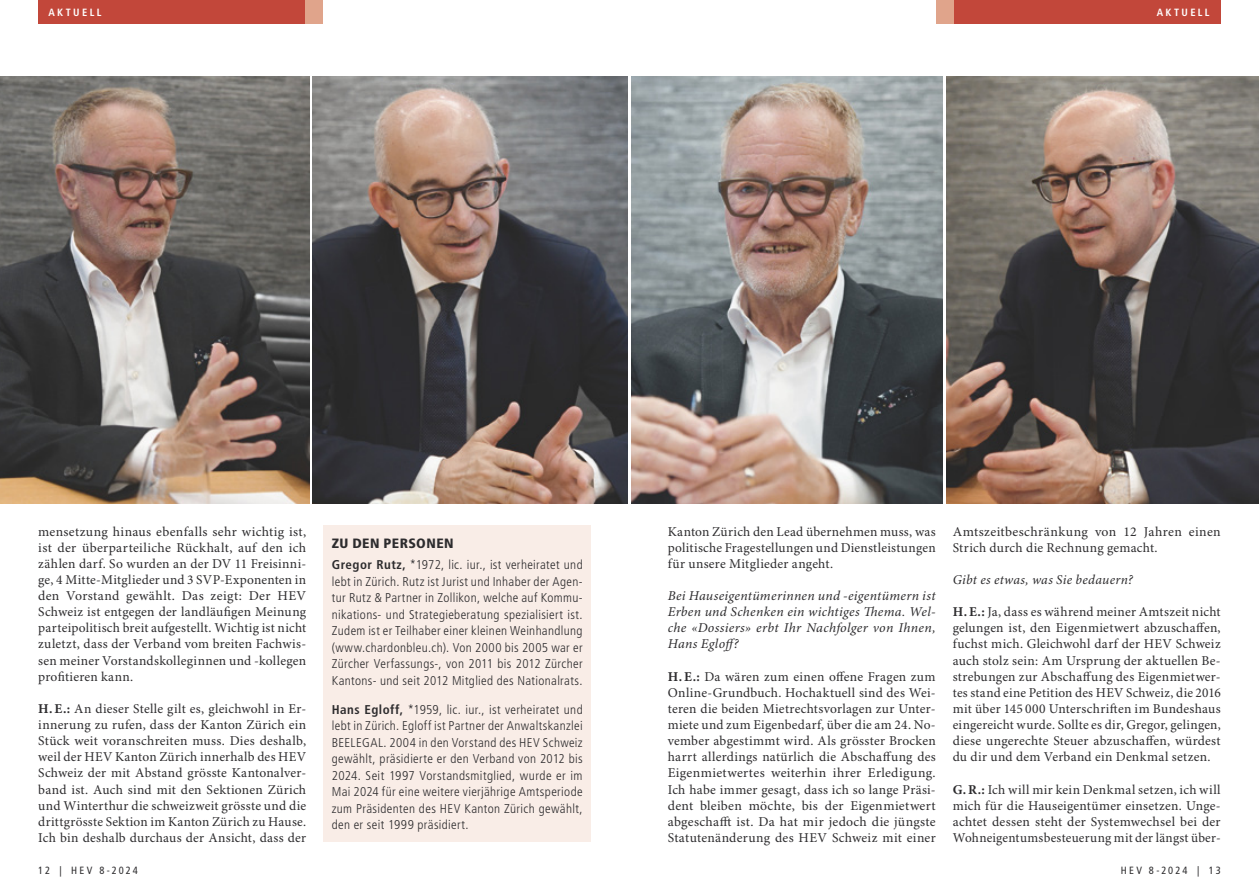
<style>
.page{position:relative;width:1259px;height:893px;background:#fff}
.page>*{position:absolute;margin:0;border:0;box-sizing:border-box;transform-origin:0 0}
.t1{font:13.5px/16.2px "Minion Pro";letter-spacing:.02em;color:#2d2c2e;text-align:justify}
.t2{font:italic 13.5px/16.2px "Minion Pro";letter-spacing:.02em;color:#2d2c2e;text-align:justify}
.t3{font:900 condensed 13.5px "Frutiger LT Std";letter-spacing:.03em;color:#2d2c2e;scale:1.05 1}
.t4{font:300 condensed 12.75px/16.5px "Frutiger LT Std";letter-spacing:.025em;color:#2d2c2e;text-align:justify}
.t5{font:condensed 10.5px "Frutiger LT";letter-spacing:.2em;color:#2d2c2e}
.t6{font:700 condensed 10.5px "Frutiger LT";letter-spacing:.225em;color:#fff}
.s1{font-weight:700}
</style>
<div class="page">
<div style="left:953px;top:0;width:267px;height:23px;background:#c2473a"></div>
<div style="left:936px;top:0;width:17px;height:23px;background:#e0a48b"></div>
<img style="left:631px;top:77px;width:311px;height:426px">
<img style="left:946px;top:77px;width:313px;height:426px">
<div style="left:38px;top:0;width:267px;height:23px;background:#c2473a"></div>
<div style="left:305px;top:0;width:17px;height:23px;background:#e0a48b"></div>
<img style="left:313px;top:77px;width:315px;height:426px">
<div style="left:323px;top:526px;width:268px;height:316px;background:#f9ede7"></div>
<img style="left:0;top:77px;width:309px;height:426px">
<p class="t6" style="left:48px;top:6px;width:39px">RECHT</p>
<p class="t6" style="left:48px;top:6px;width:54px">AKTUELL</p>
<p class="t6" style="left:1172px;top:6px;width:39px">RECHT</p>
<p class="t6" style="left:1156px;top:6px;width:54px">AKTUELL</p>
<p class="t1" style="left:38px;top:524px;width:269px">mensetzung hinaus ebenfalls sehr wichtig ist, ist der überparteiliche Rückhalt, auf den ich zählen darf. So wurden an der DV 11 Freisinni&shy;ge, 4 Mitte-Mitglieder und 3 SVP-Exponenten in den Vorstand gewählt. Das zeigt: Der HEV Schweiz ist entgegen der landläufigen Meinung parteipolitisch breit aufgestellt. Wichtig ist nicht zuletzt, dass der Verband vom breiten Fachwis&shy;sen meiner Vorstandskolleginnen und -kollegen profitieren kann.</p>
<p class="t1" style="left:38px;top:701px;width:269px"><span class="s1">H.E.:</span> An dieser Stelle gilt es, gleichwohl in Er&shy;innerung zu rufen, dass der Kanton Zürich ein Stück weit voranschreiten muss. Dies deshalb, weil der HEV Kanton Zürich innerhalb des HEV Schweiz der mit Abstand grösste Kantonalver&shy;band ist. Auch sind mit den Sektionen Zürich und Winterthur die schweizweit grösste und die drittgrösste Sektion im Kanton Zürich zu Hause.<br>Ich bin deshalb durchaus der Ansicht, dass der</p>
<p class="t5" style="left:38px;top:864px;width:101px">12 | HEV 8-2024</p>
<p class="t3" style="left:332px;top:535px;width:118px">ZU DEN PERSONEN</p>
<p class="t4" style="left:332px;top:557px;width:252px"><span class="s1">Gregor Rutz,</span> *1972, lic. iur., ist verheiratet und lebt in Zürich. Rutz ist Jurist und Inhaber der Agen&shy;tur Rutz &amp; Partner in Zollikon, welche auf Kommu&shy;nikations- und Strategieberatung spezialisiert ist.<br>Zudem ist er Teilhaber einer kleinen Weinhandlung (www.chardonbleu.ch). Von 2000 bis 2005 war er Zürcher Verfassungs-, von 2011 bis 2012 Zürcher Kantons- und seit 2012 Mitglied des Nationalrats.</p>
<p class="t4" style="left:332px;top:701px;width:252px"><span class="s1">Hans Egloff,</span> *1959, lic. iur., ist verheiratet und lebt in Zürich. Egloff ist Partner der Anwaltskanzlei BEELEGAL. 2004 in den Vorstand des HEV Schweiz gewählt, präsidierte er den Verband von 2012 bis 2024. Seit 1997 Vorstandsmitglied, wurde er im Mai 2024 für eine weitere vierjährige Amtsperiode zum Präsidenten des HEV Kanton Zürich gewählt, den er seit 1999 präsidiert.</p>
<p class="t1" style="left:668px;top:524px;width:269px">Kanton Zürich den Lead übernehmen muss, was politische Fragestellungen und Dienstleistungen für unsere Mitglieder angeht.</p>
<p class="t2" style="left:668px;top:588px;width:269px">Bei Hauseigentümerinnen und -eigentümern ist Erben und Schenken ein wichtiges Thema. Wel&shy;che «Dossiers» erbt Ihr Nachfolger von Ihnen, Hans Egloff?</p>
<p class="t1" style="left:668px;top:669px;width:269px"><span class="s1">H.E.:</span> Da wären zum einen offene Fragen zum Online-Grundbuch. Hochaktuell sind des Wei&shy;teren die beiden Mietrechtsvorlagen zur Unter&shy;miete und zum Eigenbedarf, über die am 24. No&shy;vember abgestimmt wird. Als grösster Brocken harrt allerdings natürlich die Abschaffung des Eigenmietwertes weiterhin ihrer Erledigung.<br>Ich habe immer gesagt, dass ich so lange Präsi&shy;dent bleiben möchte, bis der Eigenmietwert abgeschafft ist. Da hat mir jedoch die jüngste Statutenänderung des HEV Schweiz mit einer</p>
<p class="t1" style="left:952px;top:524px;width:269px">Amtszeitbeschränkung von 12 Jahren einen<br>Strich durch die Rechnung gemacht.</p>
<p class="t2" style="left:952px;top:572px;width:182px">Gibt es etwas, was Sie bedauern?</p>
<p class="t1" style="left:952px;top:604px;width:269px"><span class="s1">H.E.:</span> Ja, dass es während meiner Amtszeit nicht gelungen ist, den Eigenmietwert abzuschaffen, fuchst mich. Gleichwohl darf der HEV Schweiz auch stolz sein: Am Ursprung der aktuellen Be&shy;strebungen zur Abschaffung des Eigenmietwer&shy;tes stand eine Petition des HEV Schweiz, die 2016 mit über 145 000 Unterschriften im Bundeshaus eingereicht wurde. Sollte es dir, Gregor, gelingen, diese ungerechte Steuer abzuschaffen, würdest du dir und dem Verband ein Denkmal setzen.</p>
<p class="t1" style="left:952px;top:782px;width:269px"><span class="s1">G.R.:</span> Ich will mir kein Denkmal setzen, ich will mich für die Hauseigentümer einsetzen. Unge&shy;achtet dessen steht der Systemwechsel bei der Wohneigentumsbesteuerung mit der längst über-</p>
<p class="t5" style="left:1121px;top:864px;width:101px">HEV 8-2024 | 13</p>
</div>
